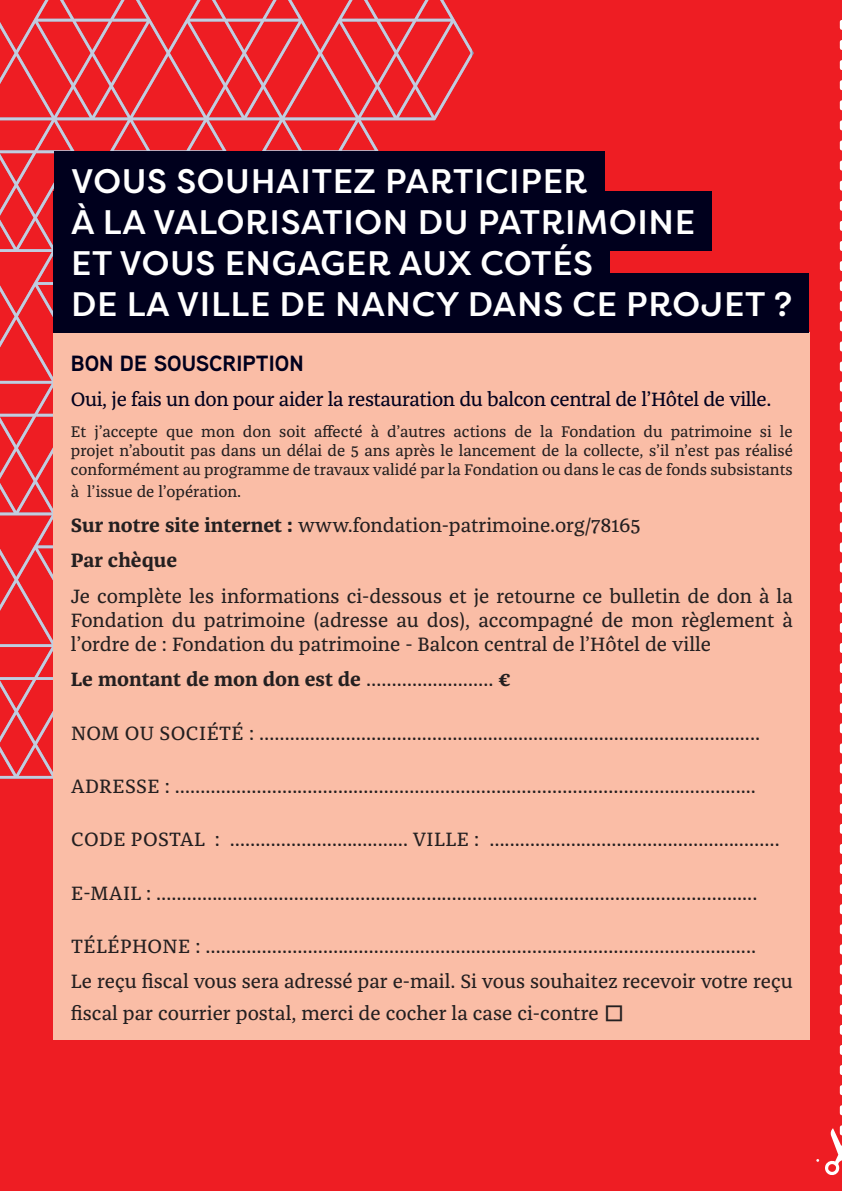
<style>
.page{position:relative;width:842px;height:1191px;background:#ee1d23}
.page>*{position:absolute;margin:0;border:0;box-sizing:border-box;transform-origin:0 0}
.t1{font:500 34px/40.8px "Filson Pro";letter-spacing:.02em;color:#fff}
.t2{font:700 22px "Aaux Next";color:#00001d}
.t3{font:20px/35.4px "Franziska Pro";color:#231f20}
.t4{font:20px "Franziska Pro";letter-spacing:.02em;color:#231f20}
.t5{font:20px "Franziska Pro";letter-spacing:-.02em;color:#00001d}
.t6{font:700 20px "Franziska Pro";color:#231f20}
.t7{font:16px/19.2px "Franziska Pro";color:#231f20;text-align:justify}
.s1{font-weight:700}
.s2{font-weight:400}
.s3{font-size:26px}
</style>
<div class="page">
<svg style="left:0;top:0;width:472px;height:778px"></svg>
<div style="left:54px;top:333px;width:756px;height:707px;background:#fabda6"></div>
<div style="left:54px;top:151px;width:550px;height:59px;background:#00001d"></div>
<div style="left:54px;top:192px;width:658px;height:59px;background:#00001d"></div>
<div style="left:54px;top:232px;width:556px;height:60px;background:#00001d"></div>
<div style="left:54px;top:273px;width:755px;height:60px;background:#00001d"></div>
<svg style="left:825px;top:22px;width:17px;height:1153px"></svg>
<h1 class="t1" style="left:71px;top:160px;width:723px">VOUS SOUHAITEZ PARTICIPER<br>À LA VALORISATION DU PATRIMOINE<br>ET VOUS ENGAGER AUX COTÉS<br>DE LA VILLE DE NANCY DANS CE PROJET ?</h1>
<p class="t2" style="left:71px;top:347px;width:234px">BON DE SOUSCRIPTION</p>
<p class="t5" style="left:71px;top:387px;width:702px">Oui, je fais un don pour aider la restauration du balcon central de l’Hôtel de ville.</p>
<p class="t7" style="left:71px;top:421px;width:723px">Et j’accepte que mon don soit affecté à d’autres actions de la Fondation du patrimoine si le projet n’aboutit pas dans un délai de 5 ans après le lancement de la collecte, s’il n’est pas réalisé conformément au programme de travaux validé par la Fondation ou dans le cas de fonds subsistants</p>
<p class="t7" style="left:71px;top:481px;width:172px">à l’issue de l’opération.</p>
<p class="t3" style="left:71px;top:507px;width:571px"><span class="s1">Sur notre site internet :</span> www.fondation-patrimoine.org/78165<br><span class="s1">Par chèque</span></p>
<p class="t3" style="left:71px;top:584px;width:723px;line-height:24px;text-align:justify">Je complète les informations ci-dessous et je retourne ce bulletin de don à la Fondation du patrimoine (adresse au dos), accompagné de mon règlement à l’ordre de : Fondation du patrimoine - Balcon central de l’Hôtel de ville</p>
<p class="t6" style="left:71px;top:666px;width:441px">Le montant de mon don est de <span class="s2">…………………….</span> €</p>
<p class="t4" style="left:71px;top:720px;width:690px">NOM OU SOCIÉTÉ : ……………………….....…….............................................................</p>
<p class="t4" style="left:71px;top:773px;width:686px">ADRESSE : ……………………………..……………………………………………………………….......</p>
<p class="t4" style="left:71px;top:827px;width:710px">CODE POSTAL : ………………………..…… VILLE : …...……………………………………………</p>
<p class="t3" style="left:71px;top:875px;width:688px">E-MAIL : ……………………………………………..………………………..…………………………......</p>
<p class="t3" style="left:71px;top:928px;width:723px">TÉLÉPHONE : ……………………………………………..……………………………………………....<br>Le reçu fiscal vous sera adressé par e-mail. Si vous souhaitez recevoir votre reçu</p>
<p class="t3" style="left:71px;top:995px;width:555px">fiscal par courrier postal, merci de cocher la case ci-contre <span class="s3">□</span></p>
</div>
